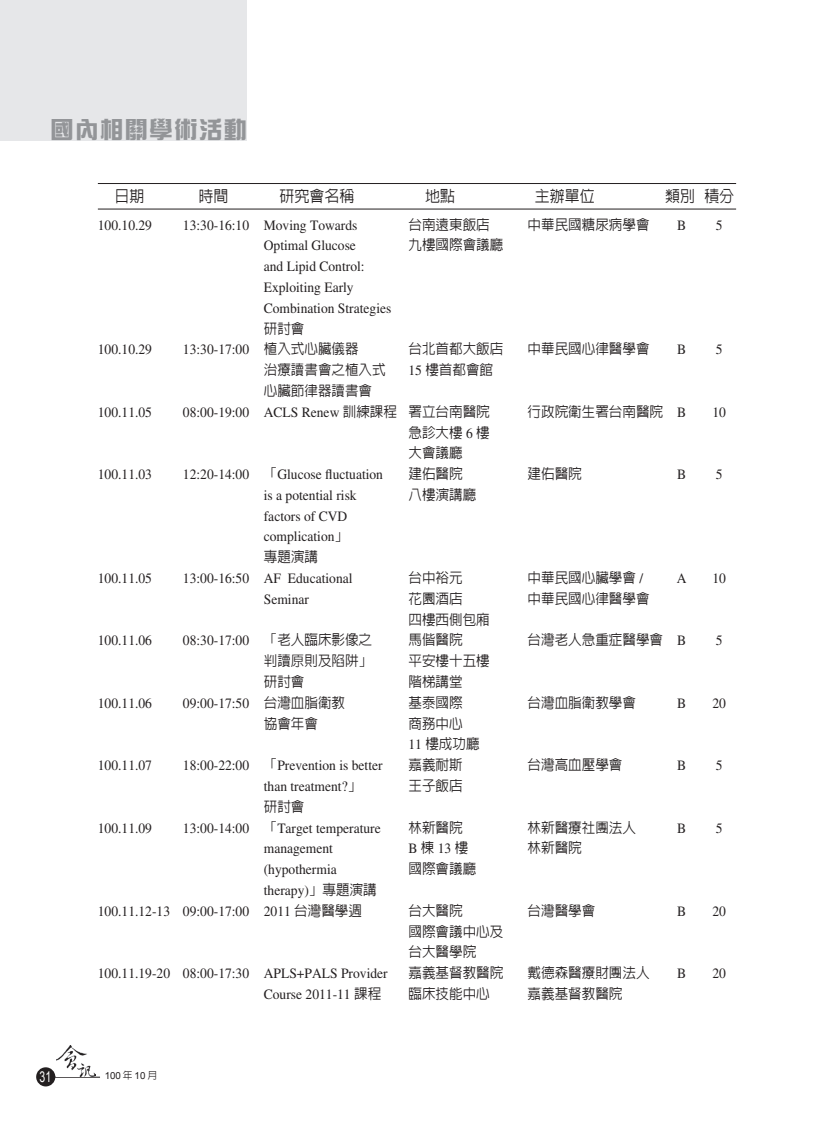
<style>
.page{position:relative;width:834px;height:1132px;background:#fff}
.page>*{position:absolute;margin:0;border:0;box-sizing:border-box;transform-origin:0 0}
.t1{font:900 22.5px "Sing Yi";letter-spacing:.1em;color:#939598}
.t2{font:500 15.75px "Lin Gothic";color:#231f20;scale:.95 1}
.t3{font:15px "Arial";color:#fff;scale:.7 1}
.t4{font:14.25px/20.9px "Times";color:#231f20;scale:.95 1}
.t5{font:500 14.25px/20.7px "Lin Gothic";color:#231f20;scale:.95 1}
.t6{font:9.75px "Arial";color:#231f20}
.s1{font-family:"Lin Gothic";font-weight:500}
.s2{font-family:"Times";font-weight:400}
</style>
<div class="page">
<div style="left:36px;top:1066px;width:19px;height:20px;background:#231f20;border-radius:50%"></div>
<hr style="left:54px;top:1076px;width:46px;height:1px;background:#231f20">
<img style="left:56px;top:1045px;width:39px;height:30px">
<div style="left:0;top:0;width:247px;height:140px;background:#e6e7e9"></div>
<hr style="left:98px;top:183px;width:638px;height:1px;background:#231f20">
<hr style="left:98px;top:209px;width:638px;height:1px;background:#231f20">
<h1 class="t1" style="left:51px;top:118px;width:197px">國內相關學術活動</h1>
<p class="t2" style="left:114px;top:188px;width:33px">日期</p>
<p class="t2" style="left:198px;top:188px;width:33px">時間</p>
<p class="t2" style="left:279px;top:188px;width:80px">研究會名稱</p>
<p class="t2" style="left:425px;top:188px;width:33px">地點</p>
<p class="t2" style="left:534px;top:188px;width:65px">主辦單位</p>
<p class="t2" style="left:665px;top:188px;width:74px">類別 積分</p>
<p class="t4" style="left:98px;top:214px;width:58px">100.10.29</p>
<p class="t4" style="left:183px;top:214px;width:185px">13:30-16:10 Moving Towards</p>
<p class="t5" style="left:408px;top:214px;width:87px">台南遠東飯店</p>
<p class="t5" style="left:527px;top:214px;width:130px">中華民國糖尿病學會</p>
<p class="t4" style="left:677px;top:214px;width:11px">B</p>
<p class="t4" style="left:715px;top:214px;width:9px">5</p>
<p class="t4" style="left:264px;top:235px;width:98px">Optimal Glucose</p>
<p class="t5" style="left:408px;top:234px;width:101px">九樓國際會議廳</p>
<p class="t4" style="left:264px;top:256px;width:136px">and Lipid Control:<br>Exploiting Early<br>Combination Strategies</p>
<p class="t5" style="left:264px;top:317px;width:44px">研討會</p>
<p class="t4" style="left:98px;top:339px;width:58px">100.10.29</p>
<p class="t4" style="left:183px;top:339px;width:186px">13:30-17:00 <span class="s1">植入式心臟儀器</span></p>
<p class="t5" style="left:408px;top:338px;width:101px">台北首都大飯店</p>
<p class="t5" style="left:527px;top:338px;width:130px">中華民國心律醫學會</p>
<p class="t4" style="left:677px;top:339px;width:11px">B</p>
<p class="t4" style="left:715px;top:339px;width:9px">5</p>
<p class="t5" style="left:264px;top:359px;width:130px">治療讀書會之植入式</p>
<p class="t5" style="left:408px;top:359px;width:91px"><span class="s2">15</span> 樓首都會館</p>
<p class="t5" style="left:264px;top:380px;width:115px">心臟節律器讀書會</p>
<p class="t4" style="left:98px;top:401px;width:58px">100.11.05</p>
<p class="t4" style="left:183px;top:401px;width:324px">08:00-19:00 ACLS Renew <span class="s1">訓練課程 署立台南醫院</span></p>
<p class="t5" style="left:527px;top:401px;width:168px">行政院衛生署台南醫院 <span class="s2">B</span></p>
<p class="t4" style="left:712px;top:401px;width:16px">10</p>
<p class="t5" style="left:408px;top:421px;width:87px">急診大樓 <span class="s2">6</span> 樓大會議廳</p>
<p class="t4" style="left:98px;top:463px;width:58px">100.11.03</p>
<p class="t4" style="left:183px;top:463px;width:212px">12:20-14:00 <span class="s1">「</span>Glucose fluctuation</p>
<p class="t5" style="left:408px;top:463px;width:58px">建佑醫院</p>
<p class="t5" style="left:527px;top:463px;width:58px">建佑醫院</p>
<p class="t4" style="left:677px;top:463px;width:11px">B</p>
<p class="t4" style="left:715px;top:463px;width:9px">5</p>
<p class="t4" style="left:264px;top:484px;width:99px">is a potential risk</p>
<p class="t5" style="left:408px;top:484px;width:73px">八樓演講廳</p>
<p class="t4" style="left:264px;top:505px;width:90px">factors of CVD complication<span class="s1">」</span></p>
<p class="t5" style="left:264px;top:546px;width:58px">專題演講</p>
<p class="t4" style="left:98px;top:567px;width:58px">100.11.05</p>
<p class="t4" style="left:183px;top:567px;width:180px">13:00-16:50 AF Educational</p>
<p class="t5" style="left:408px;top:567px;width:58px">台中裕元</p>
<p class="t5" style="left:527px;top:567px;width:123px">中華民國心臟學會 <span class="s2">/</span></p>
<p class="t4" style="left:676px;top:567px;width:12px">A</p>
<p class="t4" style="left:712px;top:567px;width:16px">10</p>
<p class="t4" style="left:264px;top:588px;width:49px">Seminar</p>
<p class="t5" style="left:408px;top:588px;width:58px">花園酒店</p>
<p class="t5" style="left:527px;top:588px;width:130px">中華民國心律醫學會</p>
<p class="t5" style="left:408px;top:608px;width:87px">四樓西側包廂</p>
<p class="t4" style="left:98px;top:630px;width:58px">100.11.06</p>
<p class="t4" style="left:183px;top:630px;width:201px">08:30-17:00 <span class="s1">「老人臨床影像之</span></p>
<p class="t5" style="left:408px;top:629px;width:58px">馬偕醫院</p>
<p class="t5" style="left:527px;top:629px;width:168px">台灣老人急重症醫學會 <span class="s2">B</span></p>
<p class="t4" style="left:715px;top:630px;width:9px">5</p>
<p class="t5" style="left:264px;top:650px;width:115px">判讀原則及陷阱」</p>
<p class="t5" style="left:408px;top:650px;width:87px">平安樓十五樓</p>
<p class="t5" style="left:264px;top:671px;width:44px">研討會</p>
<p class="t5" style="left:408px;top:671px;width:58px">階梯講堂</p>
<p class="t4" style="left:98px;top:692px;width:58px">100.11.06</p>
<p class="t4" style="left:183px;top:692px;width:172px">09:00-17:50 <span class="s1">台灣血脂衛教</span></p>
<p class="t5" style="left:408px;top:691px;width:58px">基泰國際</p>
<p class="t5" style="left:527px;top:691px;width:115px">台灣血脂衛教學會</p>
<p class="t4" style="left:677px;top:692px;width:11px">B</p>
<p class="t4" style="left:712px;top:692px;width:16px">20</p>
<p class="t5" style="left:264px;top:712px;width:58px">協會年會</p>
<p class="t5" style="left:408px;top:712px;width:76px">商務中心<br><span class="s2">11</span> 樓成功廳</p>
<p class="t4" style="left:98px;top:754px;width:58px">100.11.07</p>
<p class="t4" style="left:183px;top:754px;width:212px">18:00-22:00 <span class="s1">「</span>Prevention is better</p>
<p class="t5" style="left:408px;top:754px;width:58px">嘉義耐斯</p>
<p class="t5" style="left:527px;top:754px;width:101px">台灣高血壓學會</p>
<p class="t4" style="left:677px;top:754px;width:11px">B</p>
<p class="t4" style="left:715px;top:754px;width:9px">5</p>
<p class="t4" style="left:264px;top:775px;width:104px">than treatment?<span class="s1">」</span></p>
<p class="t5" style="left:408px;top:775px;width:58px">王子飯店</p>
<p class="t5" style="left:264px;top:795px;width:44px">研討會</p>
<p class="t4" style="left:98px;top:817px;width:58px">100.11.09</p>
<p class="t4" style="left:183px;top:817px;width:210px">13:00-14:00 <span class="s1">「</span>Target temperature</p>
<p class="t5" style="left:408px;top:816px;width:58px">林新醫院</p>
<p class="t5" style="left:527px;top:816px;width:115px">林新醫療社團法人</p>
<p class="t4" style="left:677px;top:817px;width:11px">B</p>
<p class="t4" style="left:715px;top:817px;width:9px">5</p>
<p class="t4" style="left:264px;top:837px;width:74px">management</p>
<p class="t4" style="left:408px;top:837px;width:64px">B<span class="s1">棟</span>13<span class="s1">樓</span></p>
<p class="t5" style="left:527px;top:837px;width:58px">林新醫院</p>
<p class="t4" style="left:264px;top:858px;width:78px">(hypothermia</p>
<p class="t5" style="left:408px;top:858px;width:73px">國際會議廳</p>
<p class="t4" style="left:98px;top:879px;width:295px;text-indent:166px">therapy)<span class="s1">」專題演講<br></span>100.11.12-13 09:00-17:00 2011 <span class="s1">台灣醫學週</span></p>
<p class="t5" style="left:408px;top:899px;width:58px">台大醫院</p>
<p class="t5" style="left:527px;top:899px;width:73px">台灣醫學會</p>
<p class="t4" style="left:677px;top:900px;width:11px">B</p>
<p class="t4" style="left:712px;top:900px;width:16px">20</p>
<p class="t5" style="left:408px;top:920px;width:101px">國際會議中心及台大醫學院</p>
<p class="t4" style="left:98px;top:962px;width:306px">100.11.19-20 08:00-17:30 APLS+PALS Provider</p>
<p class="t5" style="left:408px;top:961px;width:101px">嘉義基督教醫院</p>
<p class="t5" style="left:527px;top:961px;width:130px">戴德森醫療財團法人</p>
<p class="t4" style="left:677px;top:962px;width:11px">B</p>
<p class="t4" style="left:712px;top:962px;width:16px">20</p>
<p class="t4" style="left:264px;top:983px;width:125px">Course 2011-11 <span class="s1">課程</span></p>
<p class="t5" style="left:408px;top:982px;width:87px">臨床技能中心</p>
<p class="t5" style="left:527px;top:982px;width:101px">嘉義基督教醫院</p>
<p class="t3" style="left:40px;top:1066px;width:18px">31</p>
<p class="t6" style="left:105px;top:1068px;width:54px">100<span class="s1">年</span>10<span class="s1">月</span></p>
</div>
